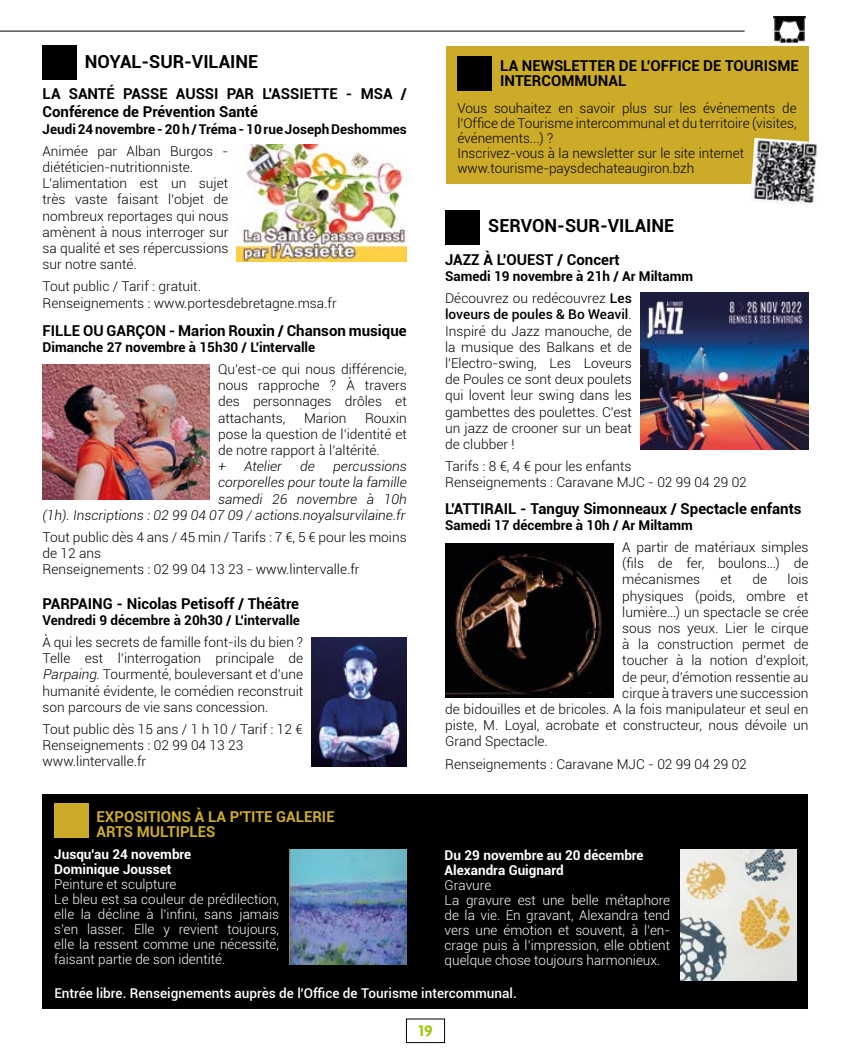
<style>
.page{position:relative;width:851px;height:1063px;background:#fff}
.page>*{position:absolute;margin:0;border:0;box-sizing:border-box;transform-origin:0 0}
.t1{font:700 18px "Roboto";color:#000}
.t2{font:700 16.5px "Agenda";color:#a2c617}
.t3{font:700 15px/18px "Roboto";color:#000}
.t4{font:700 15px "Roboto";color:#ccab29}
.t5{font:700 15px "Roboto";color:#cdac29}
.t6{font:300 13.5px/16.2px "Roboto";color:#000}
.t7{font:300 13.5px/15px "Roboto";color:#fff}
.t8{font:700 13.5px/22.2px "Roboto";color:#000}
.t9{font:italic 300 13.5px/16.2px "Roboto";color:#000;text-align:right}
.t10{font:700 13.5px/15px "Roboto";color:#fff}
.t11{font:500 13.5px "Roboto";color:#fff}
.s1{font-style:italic}
.s2{font-weight:300}
.s3{font-weight:500}
</style>
<div class="page">
<div style="left:406px;top:1019px;width:38px;height:24px;border:1px solid #000"></div>
<hr style="left:0;top:31px;width:744px;height:1px;background:#000">
<img style="left:773px;top:17px;width:32px;height:26px">
<div style="left:42px;top:46px;width:34px;height:34px;background:#000"></div>
<img style="left:43px;top:365px;width:166px;height:135px">
<img style="left:237px;top:145px;width:169px;height:116px">
<div style="left:43px;top:794px;width:765px;height:215px;background:#000"></div>
<img style="left:680px;top:849px;width:116px;height:131px">
<div style="left:54px;top:804px;width:34px;height:34px;background:#ccab29"></div>
<img style="left:290px;top:849px;width:116px;height:116px">
<img style="left:311px;top:638px;width:95px;height:129px">
<div style="left:445px;top:210px;width:34px;height:34px;background:#000"></div>
<img style="left:640px;top:292px;width:168px;height:157px">
<img style="left:445px;top:544px;width:168px;height:154px">
<div style="left:445px;top:47px;width:363px;height:137px;background:#ccab29"></div>
<div style="left:457px;top:56px;width:34px;height:34px;background:#000"></div>
<img style="left:751px;top:138px;width:66px;height:67px">
<h1 class="t1" style="left:85px;top:49px;width:175px">NOYAL-SUR-VILAINE</h1>
<p class="t3" style="left:43px;top:85px;width:365px">LA SANTÉ PASSE AUSSI PAR L'ASSIETTE - MSA /<br>Conférence de Prévention Santé</p>
<p class="t8" style="left:43px;top:117px;width:365px">Jeudi 24 novembre - 20 h / Tréma - 10 rue Joseph Deshommes</p>
<p class="t6" style="left:43px;top:142px;width:187px">Animée par Alban Burgos - diététicien-nutritionniste.<br>L’alimentation est un sujet très vaste faisant l’objet de nombreux reportages qui nous amènent à nous interroger sur sa qualité et ses répercussions sur notre santé.</p>
<p class="t6" style="left:43px;top:278px;width:295px">Tout public / Tarif : gratuit.<br>Renseignements : www.portesdebretagne.msa.fr</p>
<p class="t3" style="left:43px;top:321px;width:365px">FILLE OU GARÇON - Marion Rouxin / Chanson musique</p>
<p class="t8" style="left:43px;top:335px;width:274px">Dimanche 27 novembre à 15h30 / L'intervalle</p>
<p class="t6" style="left:218px;top:361px;width:190px;text-align:justify">Qu’est-ce qui nous différencie, nous rapproche ? À travers des personnages drôles et attachants,</p>
<p class="t6" style="left:218px;top:409px;width:190px;text-align:justify;text-indent:147px">Rouxin pose la question de l’identité et de notre rapport à l’altérité.</p>
<p class="t9" style="left:218px;top:458px;width:9px">+</p>
<p class="t9" style="left:244px;top:458px;width:39px">Atelier</p>
<p class="t9" style="left:300px;top:458px;width:16px">de</p>
<p class="t6" style="left:304px;top:409px;width:44px">Marion</p>
<p class="t9" style="left:43px;top:458px;width:366px">percussions<br>corporelles pour toute la famille<br>samedi 26 novembre à 10h<br>(1h). Inscriptions : 02 99 04 07 09 / actions.noyalsurvilaine.fr</p>
<p class="t6" style="left:43px;top:529px;width:365px">Tout public dès 4 ans / 45 min / Tarifs : 7 €, 5 € pour les moins de 12 ans<br>Renseignements : 02 99 04 13 23 - www.lintervalle.fr</p>
<p class="t3" style="left:43px;top:594px;width:258px">PARPAING - Nicolas Petisoff / Théâtre</p>
<p class="t8" style="left:43px;top:608px;width:259px">Vendredi 9 décembre à 20h30 / L'intervalle</p>
<p class="t6" style="left:43px;top:634px;width:262px;text-align:justify">À qui les secrets de famille font-ils du bien ?<br>Telle est l’interrogation principale de <span class="s1">Parpaing</span>. Tourmenté, bouleversant et d’une humanité évidente, le comédien reconstruit son parcours de vie sans concession.</p>
<p class="t6" style="left:43px;top:721px;width:261px">Tout public dès 15 ans / 1 h 10 / Tarif : 12 €<br>Renseignements : 02 99 04 13 23 www.lintervalle.fr</p>
<p class="t3" style="left:500px;top:57px;width:300px;line-height:15px">LA NEWSLETTER DE L'OFFICE DE TOURISME<br>INTERCOMMUNAL</p>
<p class="t6" style="left:457px;top:100px;width:341px;line-height:15px">Vous souhaitez en savoir plus sur les événements de l’Office de Tourisme intercommunal et du territoire (visites, événements...) ?<br>Inscrivez-vous à la newsletter sur le site internet www.tourisme-paysdechateaugiron.bzh</p>
<h1 class="t1" style="left:488px;top:213px;width:187px">SERVON-SUR-VILAINE</h1>
<p class="t3" style="left:445px;top:250px;width:176px">JAZZ À L'OUEST / Concert</p>
<p class="t8" style="left:445px;top:265px;width:249px">Samedi 19 novembre à 21h / Ar Miltamm<br><span class="s2">Découvrez ou redécouvrez</span> <span class="s3">Les</span></p>
<p class="t6" style="left:445px;top:306px;width:188px;text-align:justify"><span class="s3">loveurs de poules &amp; Bo Weavil</span>.<br>Inspiré du Jazz manouche, de la musique des Balkans et de l'Electro-swing, Les Loveurs de Poules ce sont deux poulets qui lovent leur swing dans les gambettes des poulettes. C'est un jazz de crooner sur un beat de clubber !</p>
<p class="t6" style="left:445px;top:458px;width:303px">Tarifs : 8 €, 4 € pour les enfants<br>Renseignements : Caravane MJC - 02 99 04 29 02</p>
<p class="t3" style="left:445px;top:499px;width:358px">L'ATTIRAIL - Tanguy Simonneaux / Spectacle enfants</p>
<p class="t8" style="left:445px;top:513px;width:249px">Samedi 17 décembre à 10h / Ar Miltamm</p>
<p class="t6" style="left:622px;top:539px;width:188px;text-align:justify">A partir de matériaux simples (fils de fer, boulons…) de mécanismes</p>
<p class="t6" style="left:720px;top:571px;width:13px">et</p>
<p class="t6" style="left:752px;top:571px;width:16px">de</p>
<p class="t6" style="left:787px;top:571px;width:22px">lois</p>
<p class="t6" style="left:622px;top:587px;width:188px">physiques (poids, ombre et</p>
<p class="t6" style="left:622px;top:603px;width:188px">lumière…) un spectacle se crée</p>
<p class="t6" style="left:622px;top:620px;width:188px">sous nos yeux. Lier le cirque</p>
<p class="t6" style="left:622px;top:636px;width:188px">à la construction permet de</p>
<p class="t6" style="left:622px;top:652px;width:188px">toucher à la notion d’exploit,</p>
<p class="t6" style="left:622px;top:668px;width:188px">de peur, d’émotion ressentie au</p>
<p class="t6" style="left:622px;top:684px;width:188px">cirque à travers une succession</p>
<p class="t6" style="left:445px;top:701px;width:365px">de bidouilles et de bricoles. A la fois manipulateur et seul en</p>
<p class="t6" style="left:445px;top:717px;width:365px">piste, M. Loyal, acrobate et constructeur, nous dévoile un</p>
<p class="t6" style="left:445px;top:733px;width:104px">Grand Spectacle.</p>
<p class="t6" style="left:445px;top:755px;width:303px">Renseignements : Caravane MJC - 02 99 04 29 02</p>
<p class="t4" style="left:97px;top:806px;width:239px">EXPOSITIONS À LA P'TITE GALERIE</p>
<p class="t5" style="left:97px;top:821px;width:120px">ARTS MULTIPLES</p>
<p class="t10" style="left:54px;top:847px;width:138px">Jusqu'au 24 novembre<br>Dominique Jousset</p>
<p class="t7" style="left:54px;top:877px;width:226px">Peinture et sculpture<br>Le bleu est sa couleur de prédilection, elle la décline à l’infini, sans jamais s’en lasser. Elle y revient toujours, elle la ressent comme une nécessité, faisant partie de son identité.</p>
<p class="t11" style="left:54px;top:984px;width:464px">Entrée libre. Renseignements auprès de l'Office de Tourisme intercommunal.</p>
<p class="t10" style="left:444px;top:847px;width:200px">Du 29 novembre au 20 décembre<br>Alexandra Guignard</p>
<p class="t7" style="left:444px;top:877px;width:227px">Gravure<br>La gravure est une belle métaphore de la vie. En gravant, Alexandra tend vers une émotion et souvent, à l’en&shy;crage puis à l’impression, elle obtient quelque chose toujours harmonieux.</p>
<p class="t2" style="left:418px;top:1020px;width:16px">19</p>
</div>
